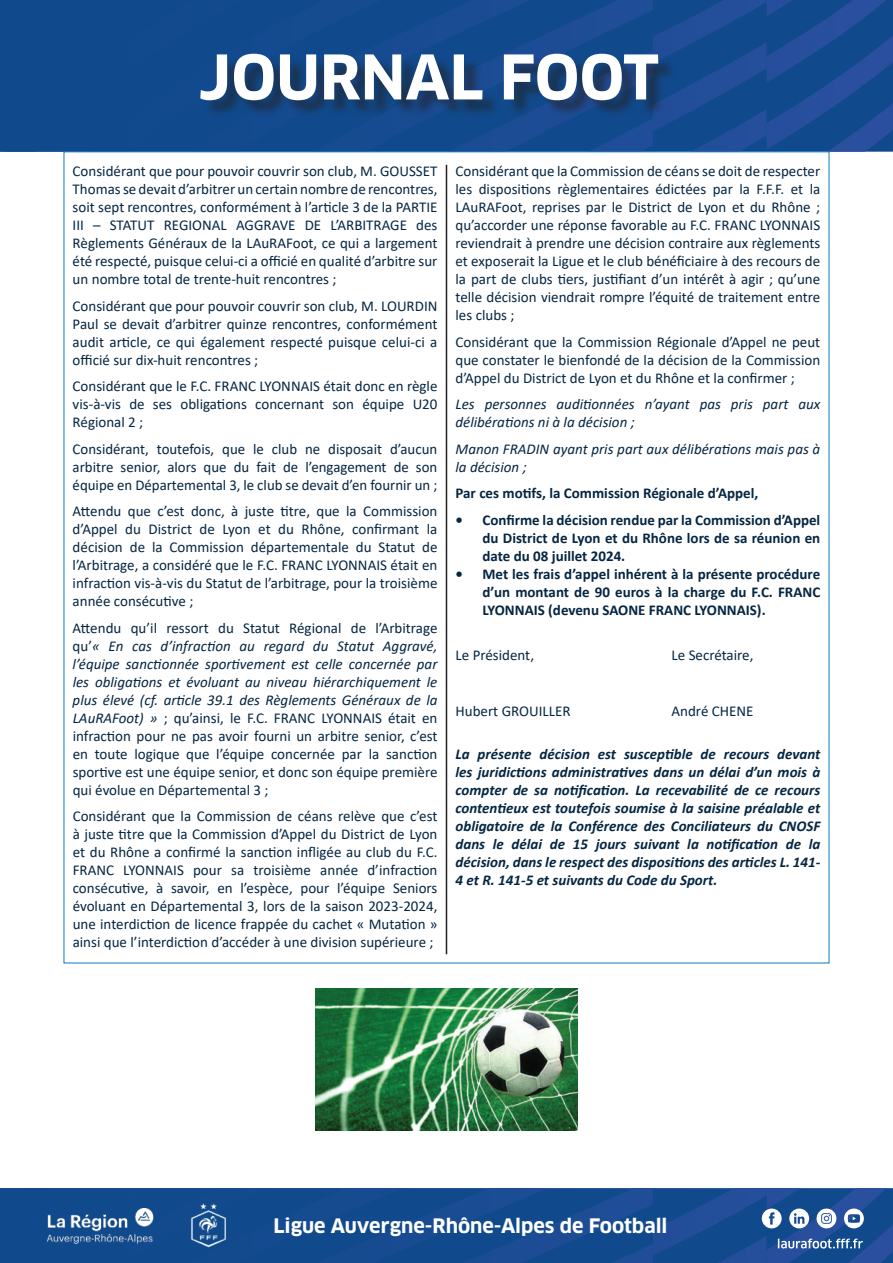
<style>
.page{position:relative;width:893px;height:1263px;background:#fff}
.page>*{position:absolute;margin:0;border:0;box-sizing:border-box;transform-origin:0 0}
.t1{font:700 60px "Clan OT";color:#fff}
.t2{font:700 19.5px "Clan OT";color:#fff}
.t3{font:15px/18px "Calibri";color:#052642;text-align:justify}
.t4{font:italic 700 15px/18px "Calibri";color:#052642;text-align:justify}
.t5{font:700 15px/18px "Calibri";color:#052642;text-align:justify}
.t6{font:italic 15px/18px "Calibri";color:#052642}
.s1{font-style:italic}
</style>
<div class="page">
<svg style="left:0;top:0;width:893px;height:152px;background:#144b8f"></svg>
<svg style="left:0;top:1188px;width:893px;height:75px;background:#1c5192"></svg>
<div style="left:203px;top:56px;width:474px;height:62px;background:#231f20;opacity:.56"></div>
<img style="left:315px;top:989px;width:263px;height:142px">
<hr style="left:446px;top:165px;width:1px;height:789px;background:#231f20">
<h1 class="t1" style="left:198px;top:42px;width:462px">JOURNAL FOOT</h1>
<p class="t3" style="left:73px;top:162px;width:366px">Considérant que pour pouvoir couvrir son club, M. GOUSSET Thomas se devait d’arbitrer un certain nombre de rencontres, soit sept rencontres, conformément à l’article 3 de la PARTIE III – STATUT REGIONAL AGGRAVE DE L’ARBITRAGE des Règlements Généraux de la LAuRAFoot, ce qui a largement été respecté, puisque celui-ci a officié en qualité d’arbitre sur un nombre total de trente-huit rencontres ;</p>
<p class="t3" style="left:73px;top:296px;width:366px">Considérant que pour pouvoir couvrir son club, M. LOURDIN Paul se devait d’arbitrer quinze rencontres, conformément audit article, ce qui également respecté puisque celui-ci a officié sur dix-huit rencontres ;</p>
<p class="t3" style="left:73px;top:377px;width:366px">Considérant que le F.C. FRANC LYONNAIS était donc en règle vis-à-vis de ses obligations concernant son équipe U20<br>Régional 2 ;</p>
<p class="t3" style="left:73px;top:439px;width:366px">Considérant, toutefois, que le club ne disposait d’aucun arbitre senior, alors que du fait de l’engagement de son équipe en Départemental 3, le club se devait d’en fournir un ;</p>
<p class="t3" style="left:73px;top:502px;width:366px">Attendu que c’est donc, à juste titre, que la Commission d’Appel du District de Lyon et du Rhône, confirmant la décision de la Commission départementale du Statut de l’Arbitrage, a considéré que le F.C. FRANC LYONNAIS était en infraction vis-à-vis du Statut de l’arbitrage, pour la troisième année consécutive ;</p>
<p class="t3" style="left:73px;top:618px;width:366px">Attendu qu’il ressort du Statut Régional de l’Arbitrage qu’<span class="s1">« En cas d’infraction au regard du Statut Aggravé, l’équipe sanctionnée sportivement est celle concernée par les obligations et évoluant au niveau hiérarchiquement le plus élevé (cf. article 39.1 des Règlements Généraux de la LAuRAFoot) »</span> ; qu’ainsi, le F.C. FRANC LYONNAIS était en infraction pour ne pas avoir fourni un arbitre senior, c’est en toute logique que l’équipe concernée par la sanction sportive est une équipe senior, et donc son équipe première qui évolue en Départemental 3 ;</p>
<p class="t3" style="left:73px;top:807px;width:366px">Considérant que la Commission de céans relève que c’est à juste titre que la Commission d’Appel du District de Lyon et du Rhône a confirmé la sanction infligée au club du F.C.<br>FRANC LYONNAIS pour sa troisième année d’infraction consécutive, à savoir, en l’espèce, pour l’équipe Seniors évoluant en Départemental 3, lors de la saison 2023-2024, une interdiction de licence frappée du cachet « Mutation » ainsi que l’interdiction d’accéder à une division supérieure ;</p>
<p class="t3" style="left:455px;top:162px;width:366px">Considérant que la Commission de céans se doit de respecter les dispositions règlementaires édictées par la F.F.F. et la LAuRAFoot, reprises par le District de Lyon et du Rhône ; qu’accorder une réponse favorable au F.C. FRANC LYONNAIS reviendrait à prendre une décision contraire aux règlements et exposerait la Ligue et le club bénéficiaire à des recours de la part de clubs tiers, justifiant d’un intérêt à agir ; qu’une telle décision viendrait rompre l’équité de traitement entre les clubs ;</p>
<p class="t3" style="left:455px;top:332px;width:366px">Considérant que la Commission Régionale d’Appel ne peut que constater le bienfondé de la décision de la Commission d’Appel du District de Lyon et du Rhône et la confirmer ;</p>
<p class="t6" style="left:455px;top:394px;width:366px">Les personnes auditionnées n’ayant pas pris part aux délibérations ni à la décision ;</p>
<p class="t6" style="left:455px;top:439px;width:366px">Manon FRADIN ayant pris part aux délibérations mais pas à la décision ;</p>
<p class="t5" style="left:455px;top:484px;width:304px">Par ces motifs, la Commission Régionale d’Appel,</p>
<p class="t5" style="left:482px;top:510px;width:339px;text-indent:-27px">• Confirme la décision rendue par la Commission d’Appel du District de Lyon et du Rhône lors de sa réunion en date du 08 juillet 2024.</p>
<p class="t5" style="left:482px;top:565px;width:339px;text-indent:-27px">• Met les frais d’appel inhérent à la présente procédure d’un montant de 90 euros à la charge du F.C. FRANC LYONNAIS (devenu SAONE FRANC LYONNAIS).</p>
<p class="t3" style="left:455px;top:645px;width:80px">Le Président,</p>
<p class="t3" style="left:671px;top:645px;width:83px">Le Secrétaire,</p>
<p class="t3" style="left:455px;top:702px;width:117px">Hubert GROUILLER</p>
<p class="t3" style="left:671px;top:702px;width:84px">André CHENE</p>
<p class="t4" style="left:455px;top:745px;width:366px">La présente décision est susceptible de recours devant les juridictions administratives dans un délai d’un mois à compter de sa notification. La recevabilité de ce recours contentieux est toutefois soumise à la saisine préalable et obligatoire de la Conférence des Conciliateurs du CNOSF dans le délai de 15 jours suivant la notification de la décision, dans le respect des dispositions des articles L. 141- 4 et R. 141-5 et suivants du Code du Sport.</p>
<h2 class="t2" style="left:273px;top:1214px;width:396px">Ligue Auvergne-Rhône-Alpes de Football</h2>
</div>
